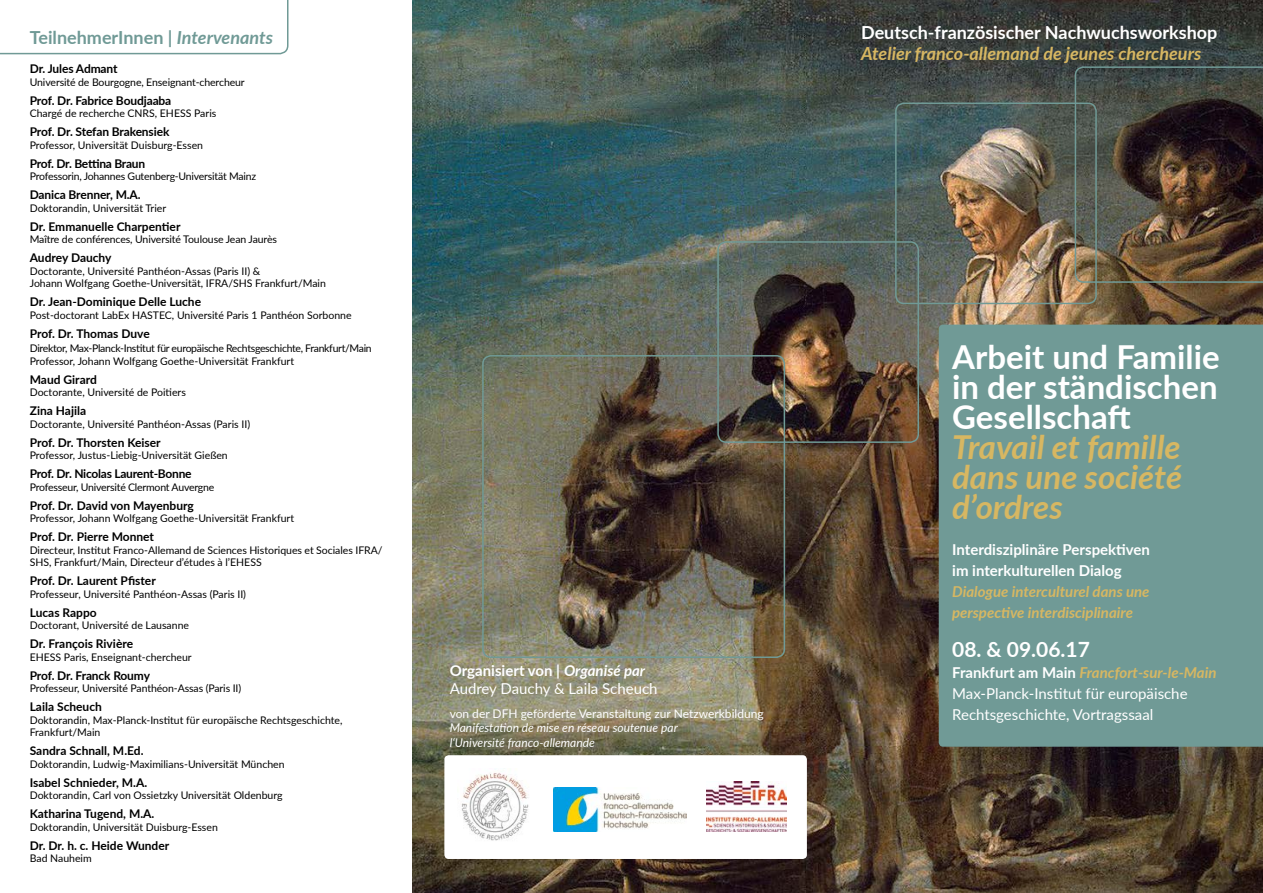
<style>
.page{position:relative;width:1263px;height:893px;background:#fff}
.page>*{position:absolute;margin:0;border:0;box-sizing:border-box;transform-origin:0 0}
.t1{font:700 33px/30px "Lato";color:#fff;text-align:justify}
.t2{font:italic 700 33px/30px "Lato";color:#d7b762;text-align:justify}
.t3{font:700 21px "Lato";color:#fff}
.t4{font:italic 700 18px "Lato";color:#d7b762}
.t5{font:700 18px "Lato";color:#fff}
.t6{font:700 18px "Lato";color:#709a96}
.t7{font:15px/21px "Lato";color:#fff}
.t8{font:italic 700 15px/21px "Lato";color:#d7b762}
.t9{font:700 15px/21px "Lato";color:#fff}
.t10{font:700 12px "Lato";letter-spacing:-.005em;color:#000}
.t11{font:italic 12px/14.4px "Lato";color:#fff}
.t12{font:12px "Lato";color:#fff}
.t13{font:700 12px "Lato";letter-spacing:-.025em;color:#000}
.t14{font:10.5px/12.6px "Lato";color:#000}
.t15{font:10.5px/12.6px "Lato";letter-spacing:-.03em;color:#000}
.t16{font:10.5px "Lato";letter-spacing:-.02em;color:#000}
.s1{font-style:italic}
.s2{font-weight:700}
.s3{font-weight:700;font-style:italic}
.s4{font-weight:700;font-style:italic;color:#d7b762}
</style>
<div class="page">
<img style="left:413px;top:0;width:850px;height:893px">
<div style="left:482px;top:355px;width:303px;height:303px;border:2px solid #709a96;border-radius:8px"></div>
<div style="left:895px;top:103px;width:202px;height:201px;border:2px solid #709a96;border-radius:8px"></div>
<div style="left:717px;top:241px;width:202px;height:202px;border:2px solid #709a96;border-radius:8px"></div>
<img style="left:1075px;top:66px;width:188px;height:217px">
<div style="left:444px;top:755px;width:363px;height:104px;background:#fff;border-radius:4px"></div>
<img style="left:461px;top:773px;width:68px;height:68px">
<img style="left:707px;top:782px;width:79px;height:49px">
<img style="left:553px;top:788px;width:133px;height:44px">
<div style="left:939px;top:325px;width:324px;height:422px;background:#709a96"></div>
<svg style="left:0;top:0;width:288px;height:54px"></svg>
<h3 class="t6" style="left:30px;top:24px;width:245px">TeilnehmerInnen | <span class="s1">Intervenants</span></h3>
<p class="t10" style="left:30px;top:60px;width:89px">Dr. Jules Admant</p>
<p class="t14" style="left:30px;top:75px;width:216px">Université de Bourgogne, Enseignant-chercheur</p>
<p class="t10" style="left:30px;top:91px;width:143px">Prof. Dr. Fabrice Boudjaaba</p>
<p class="t14" style="left:30px;top:107px;width:188px">Chargé de recherche CNRS, EHESS Paris</p>
<p class="t10" style="left:30px;top:123px;width:141px">Prof. Dr. Stefan Brakensiek</p>
<p class="t14" style="left:30px;top:138px;width:175px">Professor, Universität Duisburg-Essen</p>
<p class="t13" style="left:30px;top:154px;width:117px">Prof. Dr. Bettina Braun</p>
<p class="t16" style="left:30px;top:169px;width:228px">Professorin, Johannes Gutenberg-Universität Mainz</p>
<p class="t10" style="left:30px;top:186px;width:112px">Danica Brenner, M.A.</p>
<p class="t14" style="left:30px;top:201px;width:138px">Doktorandin, Universität Trier</p>
<p class="t10" style="left:30px;top:217px;width:152px">Dr. Emmanuelle Charpentier</p>
<p class="t14" style="left:30px;top:233px;width:249px">Maître de conférences, Université Toulouse Jean Jaurès</p>
<p class="t10" style="left:30px;top:249px;width:83px">Audrey Dauchy</p>
<p class="t14" style="left:30px;top:264px;width:298px">Doctorante, Université Panthéon-Assas (Paris II) &amp;<br>Johann Wolfgang Goethe-Universität, IFRA/SHS Frankfurt/Main</p>
<p class="t10" style="left:30px;top:293px;width:173px">Dr. Jean-Dominique Delle Luche</p>
<p class="t14" style="left:30px;top:308px;width:323px">Post-doctorant LabEx HASTEC, Université Paris 1 Panthéon Sorbonne</p>
<p class="t10" style="left:30px;top:324px;width:122px">Prof. Dr. Thomas Duve</p>
<p class="t15" style="left:30px;top:341px;width:344px">Direktor, Max-Planck-Institut für europäische Rechtsgeschichte, Frankfurt/Main<br>Professor, Johann Wolfgang Goethe-Universität Frankfurt</p>
<p class="t10" style="left:30px;top:370px;width:69px">Maud Girard</p>
<p class="t14" style="left:30px;top:386px;width:158px">Doctorante, Université de Poitiers</p>
<p class="t10" style="left:30px;top:402px;width:58px">Zina Hajila</p>
<p class="t14" style="left:30px;top:417px;width:222px">Doctorante, Université Panthéon-Assas (Paris II)</p>
<p class="t10" style="left:30px;top:433px;width:132px">Prof. Dr. Thorsten Keiser</p>
<p class="t14" style="left:30px;top:449px;width:200px">Professor, Justus-Liebig-Universität Gießen</p>
<p class="t10" style="left:30px;top:465px;width:163px">Prof. Dr. Nicolas Laurent-Bonne</p>
<p class="t16" style="left:30px;top:479px;width:186px">Professeur, Université Clermont Auvergne</p>
<p class="t10" style="left:30px;top:496px;width:166px">Prof. Dr. David von Mayenburg</p>
<p class="t14" style="left:30px;top:512px;width:266px">Professor, Johann Wolfgang Goethe-Universität Frankfurt</p>
<p class="t10" style="left:30px;top:528px;width:126px">Prof. Dr. Pierre Monnet</p>
<p class="t14" style="left:30px;top:543px;width:354px">Directeur, Institut Franco-Allemand de Sciences Historiques et Sociales IFRA/<br>SHS, Frankfurt/Main, Directeur d’études à l’EHESS</p>
<p class="t10" style="left:30px;top:572px;width:128px">Prof. Dr. Laurent Pfister</p>
<p class="t14" style="left:30px;top:587px;width:218px">Professeur, Université Panthéon-Assas (Paris II)</p>
<p class="t10" style="left:30px;top:603px;width:69px">Lucas Rappo</p>
<p class="t14" style="left:30px;top:619px;width:161px">Doctorant, Université de Lausanne</p>
<p class="t10" style="left:30px;top:635px;width:105px">Dr. François Rivière</p>
<p class="t14" style="left:30px;top:650px;width:164px">EHESS Paris, Enseignant-chercheur</p>
<p class="t10" style="left:30px;top:666px;width:122px">Prof. Dr. Franck Roumy</p>
<p class="t14" style="left:30px;top:682px;width:213px">Professeur, Université Panthéon-Assas (Paris II)</p>
<p class="t10" style="left:30px;top:698px;width:74px">Laila Scheuch</p>
<p class="t14" style="left:30px;top:713px;width:314px">Doktorandin, Max-Planck-Institut für europäische Rechtsgeschichte,<br>Frankfurt/Main</p>
<p class="t10" style="left:30px;top:742px;width:115px">Sandra Schnall, M.Ed.</p>
<p class="t14" style="left:30px;top:757px;width:256px">Doktorandin, Ludwig-Maximilians-Universität München</p>
<p class="t10" style="left:30px;top:774px;width:119px">Isabel Schnieder, M.A.</p>
<p class="t14" style="left:30px;top:789px;width:254px">Doktorandin, Carl von Ossietzky Universität Oldenburg</p>
<p class="t10" style="left:30px;top:805px;width:126px">Katharina Tugend, M.A.</p>
<p class="t14" style="left:30px;top:820px;width:190px">Doktorandin, Universität Duisburg-Essen</p>
<p class="t10" style="left:30px;top:837px;width:141px">Dr. Dr. h. c. Heide Wunder</p>
<p class="t14" style="left:30px;top:852px;width:63px">Bad Nauheim</p>
<h3 class="t7" style="left:450px;top:661px;width:209px;line-height:18px"><span class="s2">Organisiert von |</span> <span class="s3">Organisé par<br></span>Audrey Dauchy &amp; Laila Scheuch</h3>
<p class="t12" style="left:450px;top:705px;width:316px">von der DFH geförderte Veranstaltung zur Netzwerkbildung</p>
<p class="t11" style="left:450px;top:720px;width:230px">Manifestation de mise en réseau soutenue par l‘Université franco-allemande</p>
<h3 class="t5" style="left:861px;top:19px;width:358px">Deutsch-französischer Nachwuchsworkshop</h3>
<h3 class="t4" style="left:861px;top:40px;width:342px">Atelier franco-allemand de jeunes chercheurs</h3>
<h1 class="t1" style="left:952px;top:340px;width:269px">Arbeit und Familie in der ständischen Gesellschaft</h1>
<h1 class="t2" style="left:952px;top:430px;width:231px">Travail et famille dans une société d’ordres</h1>
<h3 class="t9" style="left:952px;top:538px;width:199px">Interdisziplinäre Perspektiven im interkulturellen Dialog</h3>
<h3 class="t8" style="left:952px;top:580px;width:199px">Dialogue interculturel dans une perspective interdisciplinaire</h3>
<h2 class="t3" style="left:952px;top:633px;width:139px">08. &amp; 09.06.17</h2>
<h3 class="t7" style="left:952px;top:661px;width:266px"><span class="s2">Frankfurt am Main</span> <span class="s4">Francfort-sur-le-Main<br></span>Max-Planck-Institut für europäische<br>Rechtsgeschichte, Vortragssaal</h3>
</div>
